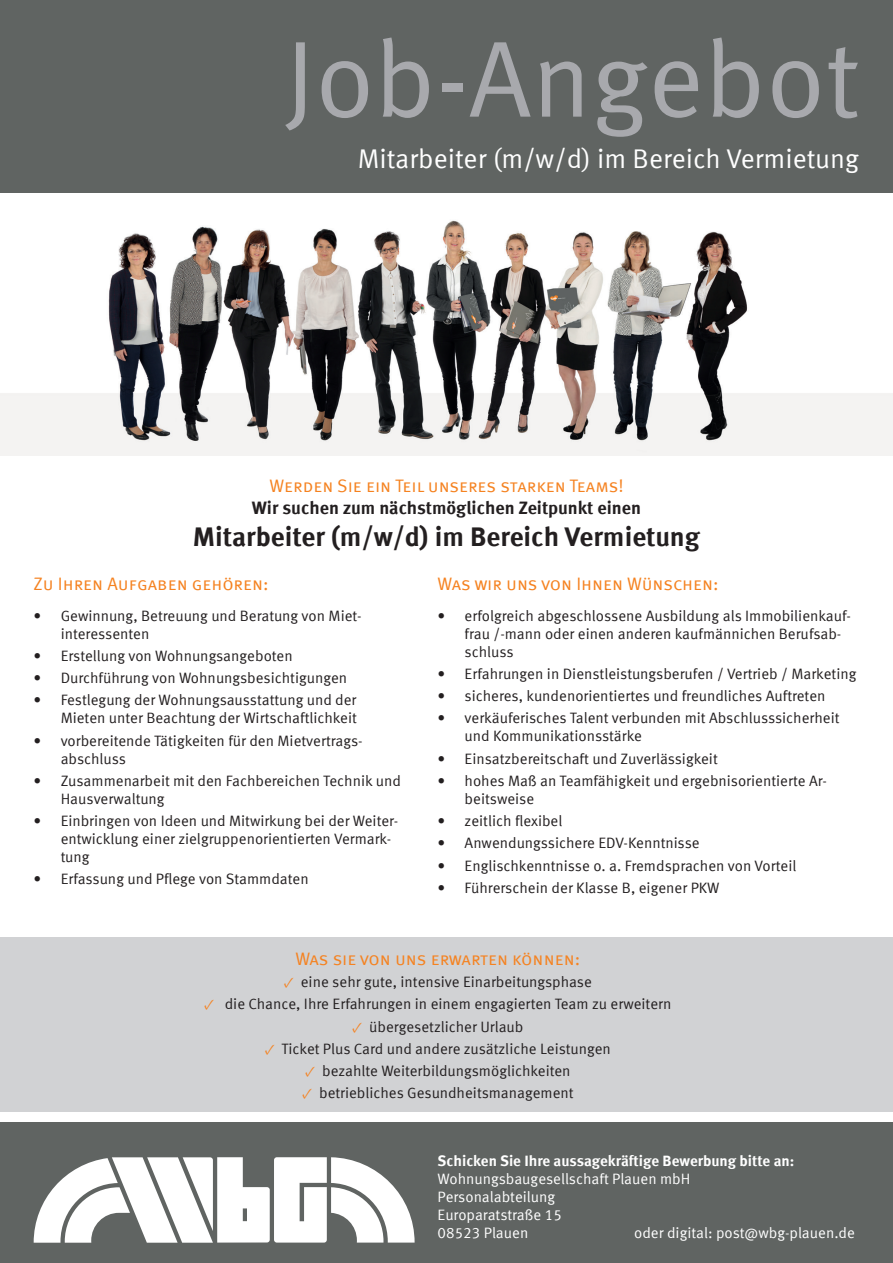
<style>
.page{position:relative;width:893px;height:1263px;background:#fff}
.page>*{position:absolute;margin:0;border:0;box-sizing:border-box;transform-origin:0 0}
.t1{font:108.3px "Meta Offc Norm";color:#a8a9ad}
.t2{font:27px "Meta Offc Norm";color:#fff}
.t3{font:700 27px "Meta Offc";color:#231f20}
.t4{font:18px "Meta Sc Offc Norm";color:#f58220}
.t5{font:700 18px "Meta Offc";color:#231f20}
.t6{font:15px/18px "Meta Offc Norm";color:#231f20}
.t7{font:15px/18px "Meta Offc Norm";color:#fff}
.t8{font:700 15px "Meta Offc";color:#fff}
.s1{font-family:"Minion Pro";color:#f58220}
</style>
<div class="page">
<div style="left:0;top:938px;width:893px;height:174px;background:#d1d2d4"></div>
<img style="left:0;top:192px;width:893px;height:264px">
<div style="left:0;top:0;width:893px;height:192px;background:#606462"></div>
<div style="left:0;top:1123px;width:893px;height:140px;background:#606462"></div>
<svg style="left:34px;top:1157px;width:381px;height:86px"></svg>
<h1 class="t1" style="left:285px;top:16px;width:577px">Job-Angebot</h1>
<h2 class="t2" style="left:358px;top:143px;width:503px">Mitarbeiter (m/w/d) im Bereich Vermietung</h2>
<p class="t4" style="left:269px;top:475px;width:356px">Werden Sie ein Teil unseres starken Teams!</p>
<p class="t5" style="left:252px;top:497px;width:391px">Wir suchen zum nächstmöglichen Zeitpunkt einen</p>
<h2 class="t3" style="left:193px;top:521px;width:509px">Mitarbeiter (m/w/d) im Bereich Vermietung</h2>
<p class="t4" style="left:34px;top:573px;width:237px">Zu Ihren Aufgaben gehören:</p>
<p class="t6" style="left:61px;top:607px;width:303px;text-indent:-27px">• Gewinnung, Betreuung und Beratung von Miet&shy;interessenten</p>
<p class="t6" style="left:34px;top:647px;width:261px">• Erstellung von Wohnungsangeboten</p>
<p class="t6" style="left:34px;top:669px;width:315px">• Durchführung von Wohnungsbesichtigungen</p>
<p class="t6" style="left:34px;top:692px;width:325px;text-align:right">• Festlegung der Wohnungsausstattung und der<br>Mieten unter Beachtung der Wirtschaftlichkeit</p>
<p class="t6" style="left:61px;top:732px;width:304px;text-indent:-27px">• vorbereitende Tätigkeiten für den Mietvertrags&shy;abschluss</p>
<p class="t6" style="left:61px;top:772px;width:342px;text-indent:-27px">• Zusammenarbeit mit den Fachbereichen Technik und<br>Hausverwaltung</p>
<p class="t6" style="left:61px;top:812px;width:339px;text-indent:-27px">• Einbringen von Ideen und Mitwirkung bei der Weiter&shy;entwicklung einer zielgruppenorientierten Vermark&shy;tung</p>
<p class="t6" style="left:34px;top:871px;width:277px">• Erfassung und Pflege von Stammdaten</p>
<p class="t4" style="left:438px;top:573px;width:283px">Was wir uns von Ihnen Wünschen:</p>
<p class="t6" style="left:465px;top:607px;width:388px;text-indent:-27px">• erfolgreich abgeschlossene Ausbildung als Immobilienkauf&shy;frau /-mann oder einen anderen kaufmännichen Berufsab&shy;schluss</p>
<p class="t6" style="left:438px;top:665px;width:420px">• Erfahrungen in Dienstleistungsberufen / Vertrieb / Marketing</p>
<p class="t6" style="left:438px;top:687px;width:389px">• sicheres, kundenorientiertes und freundliches Auftreten</p>
<p class="t6" style="left:465px;top:710px;width:376px;text-indent:-27px">• verkäuferisches Talent verbunden mit Abschlusssicherheit und Kommunikationsstärke</p>
<p class="t6" style="left:438px;top:750px;width:282px">• Einsatzbereitschaft und Zuverlässigkeit</p>
<p class="t6" style="left:465px;top:772px;width:364px;text-indent:-27px">• hohes Maß an Teamfähigkeit und ergebnisorientierte Ar&shy;beitsweise</p>
<p class="t6" style="left:438px;top:812px;width:126px">• zeitlich flexibel</p>
<p class="t6" style="left:438px;top:835px;width:264px">• Anwendungssichere EDV-Kenntnisse</p>
<p class="t6" style="left:438px;top:857px;width:360px">• Englischkenntnisse o. a. Fremdsprachen von Vorteil</p>
<p class="t6" style="left:438px;top:879px;width:283px">• Führerschein der Klasse B, eigener PKW</p>
<p class="t4" style="left:295px;top:948px;width:286px">Was sie von uns erwarten können:</p>
<p class="t6" style="left:284px;top:973px;width:310px"><span class="s1">✓</span> eine sehr gute, intensive Einarbeitungsphase</p>
<p class="t6" style="left:204px;top:995px;width:469px"><span class="s1">✓</span> die Chance, Ihre Erfahrungen in einem engagierten Team zu erweitern</p>
<p class="t6" style="left:352px;top:1018px;width:173px"><span class="s1">✓</span> übergesetzlicher Urlaub</p>
<p class="t6" style="left:265px;top:1040px;width:348px"><span class="s1">✓</span> Ticket Plus Card und andere zusätzliche Leistungen</p>
<p class="t6" style="left:305px;top:1062px;width:267px"><span class="s1">✓</span> bezahlte Weiterbildungsmöglichkeiten</p>
<p class="t6" style="left:302px;top:1084px;width:273px"><span class="s1">✓</span> betriebliches Gesundheitsmanagement</p>
<p class="t8" style="left:438px;top:1152px;width:358px">Schicken Sie Ihre aussagekräftige Bewerbung bitte an:</p>
<p class="t7" style="left:438px;top:1170px;width:254px">Wohnungsbaugesellschaft Plauen mbH<br>Personalabteilung<br>Europaratstraße 15<br>08523 Plauen</p>
<p class="t7" style="left:634px;top:1224px;width:222px">oder digital: post@wbg-plauen.de</p>
</div>
